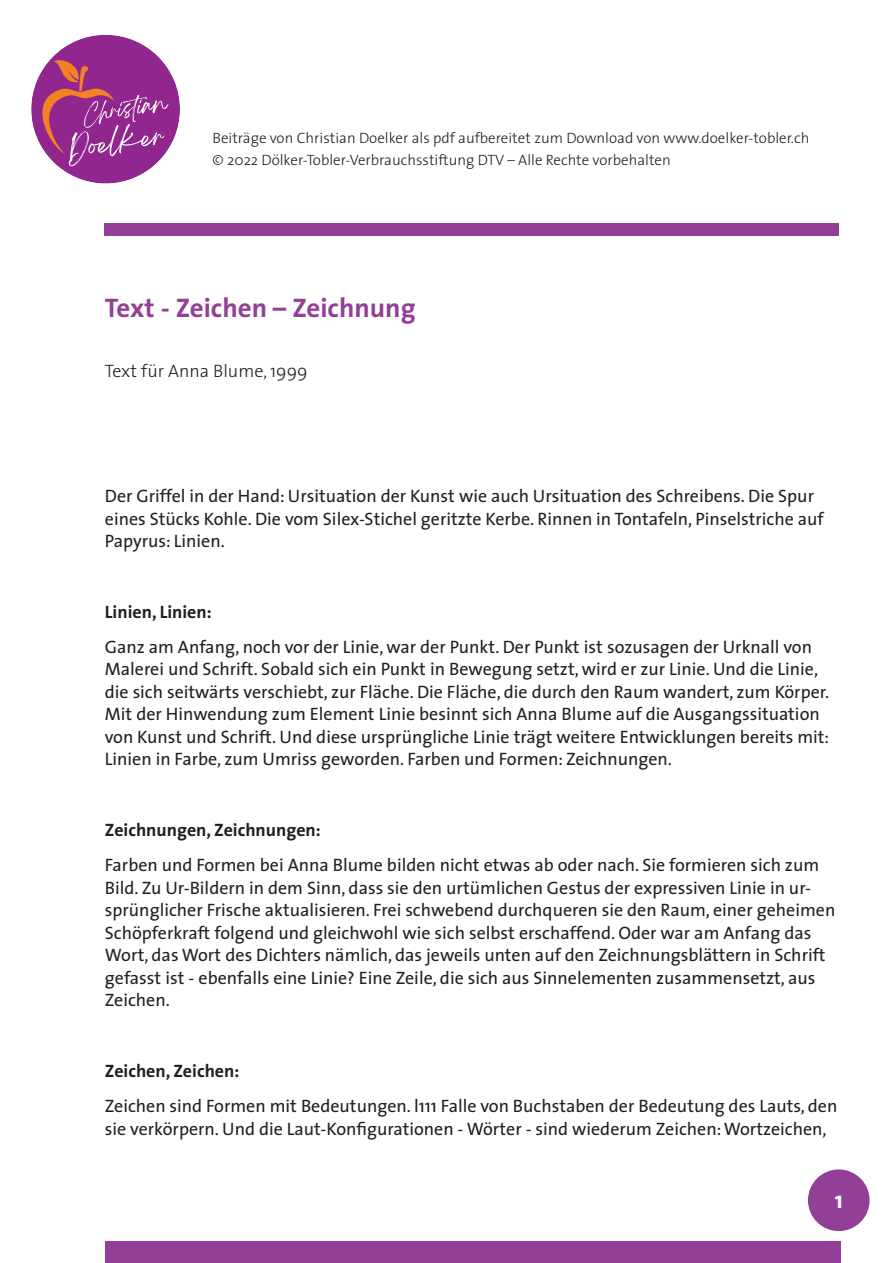
<style>
.page{position:relative;width:893px;height:1263px;background:#fff}
.page>*{position:absolute;margin:0;border:0;box-sizing:border-box;transform-origin:0 0}
.t1{font:700 27px "The Sans";color:#933f97}
.t2{font:700 24px "The Sans";color:#fff}
.t3{font:18px/22.5px "The Sans";color:#231f20}
.t4{font:700 18px "The Sans";color:#231f20}
.t5{font:300 18px "The Sans";color:#231f20}
.t6{font:300 15px/22.5px "The Sans";color:#231f20}
</style>
<div class="page">
<div style="left:31px;top:35px;width:149px;height:149px;background:#91268f;border-radius:50%"></div>
<svg style="left:42px;top:57px;width:127px;height:109px"></svg>
<div style="left:105px;top:1242px;width:735px;height:21px;background:#933f97"></div>
<div style="left:808px;top:1169px;width:62px;height:62px;background:#933f97;border-radius:50%"></div>
<div style="left:105px;top:223px;width:734px;height:13px;background:#933f97"></div>
<p class="t6" style="left:213px;top:126px;width:598px">Beiträge von Christian Doelker als pdf aufbereitet zum Download von www.doelker-tobler.ch © 2022 Dölker-Tobler-Verbrauchsstiftung DTV – Alle Rechte vorbehalten</p>
<h1 class="t1" style="left:105px;top:285px;width:312px">Text - Zeichen – Zeichnung</h1>
<p class="t5" style="left:105px;top:356px;width:204px">Text für Anna Blume, 1999</p>
<p class="t3" style="left:105px;top:484px;width:720px">Der Griffel in der Hand: Ursituation der Kunst wie auch Ursituation des Schreibens. Die Spur eines Stücks Kohle. Die vom Silex-Stichel geritzte Kerbe. Rinnen in Tontafeln, Pinselstriche auf<br>Papyrus: Linien.</p>
<p class="t4" style="left:105px;top:596px;width:108px">Linien, Linien:</p>
<p class="t3" style="left:105px;top:635px;width:726px">Ganz am Anfang, noch vor der Linie, war der Punkt. Der Punkt ist sozusagen der Urknall von Malerei und Schrift. Sobald sich ein Punkt in Bewegung setzt, wird er zur Linie. Und die Linie, die sich seitwärts verschiebt, zur Fläche. Die Fläche, die durch den Raum wandert, zum Körper.<br>Mit der Hinwendung zum Element Linie besinnt sich Anna Blume auf die Ausgangssituation von Kunst und Schrift. Und diese ursprüngliche Linie trägt weitere Entwicklungen bereits mit:<br>Linien in Farbe, zum Umriss geworden. Farben und Formen: Zeichnungen.</p>
<p class="t4" style="left:105px;top:815px;width:217px">Zeichnungen, Zeichnungen:</p>
<p class="t3" style="left:105px;top:853px;width:732px">Farben und Formen bei Anna Blume bilden nicht etwas ab oder nach. Sie formieren sich zum Bild. Zu Ur-Bildern in dem Sinn, dass sie den urtümlichen Gestus der expressiven Linie in ur&shy;sprünglicher Frische aktualisieren. Frei schwebend durchqueren sie den Raum, einer geheimen Schöpferkraft folgend und gleichwohl wie sich selbst erschaffend. Oder war am Anfang das Wort, das Wort des Dichters nämlich, das jeweils unten auf den Zeichnungsblättern in Schrift gefasst ist - ebenfalls eine Linie? Eine Zeile, die sich aus Sinnelementen zusammensetzt, aus Zeichen.</p>
<p class="t4" style="left:105px;top:1055px;width:136px">Zeichen, Zeichen:</p>
<p class="t3" style="left:105px;top:1094px;width:734px">Zeichen sind Formen mit Bedeutungen. l111 Falle von Buchstaben der Bedeutung des Lauts, den sie verkörpern. Und die Laut-Konfigurationen - Wörter - sind wiederum Zeichen: Wortzeichen,</p>
<h2 class="t2" style="left:835px;top:1180px;width:10px">1</h2>
</div>
